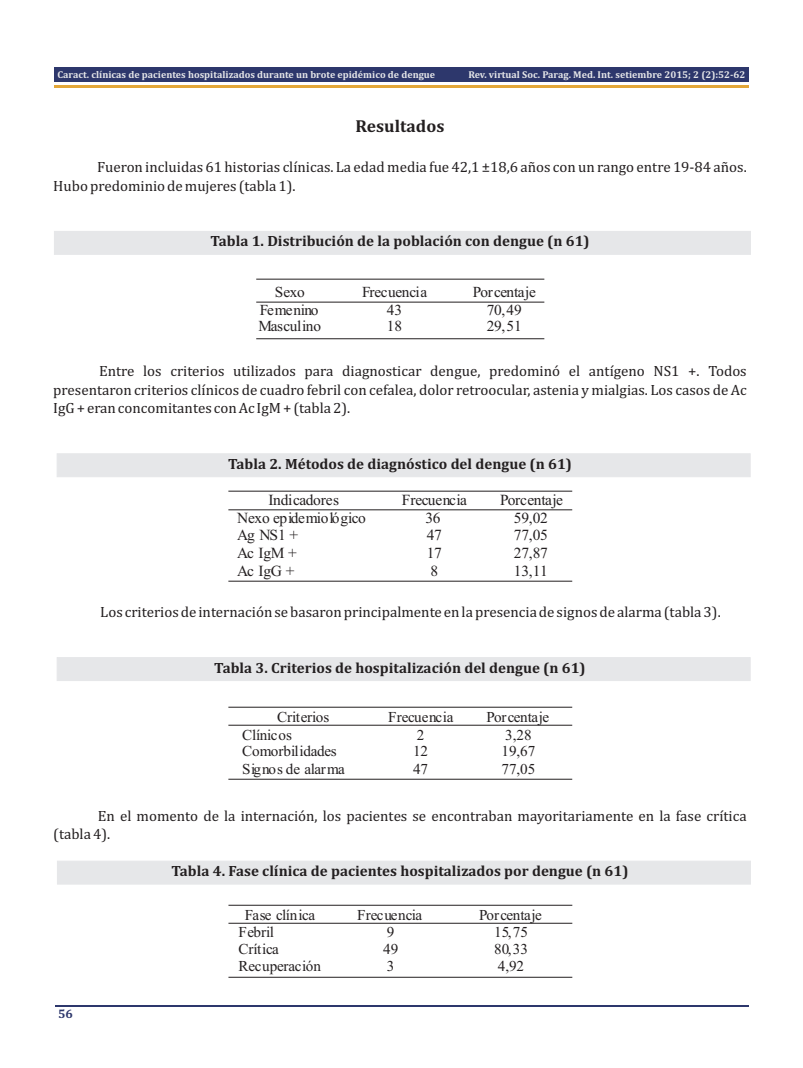
<style>
.page{position:relative;width:803px;height:1068px;background:#fff}
.page>*{position:absolute;margin:0;border:0;box-sizing:border-box;transform-origin:0 0}
.t1{font:700 17.5px "Cambria";color:#231f20}
.t2{font:15.38px "Times New Roman";letter-spacing:-.015em;color:#231f20}
.t3{font:15.25px "Times New Roman";letter-spacing:-.01em;color:#231f20}
.t4{font:15.25px "Times New Roman";letter-spacing:-.035em;color:#231f20}
.t5{font:15.12px "Times New Roman";letter-spacing:-.01em;color:#231f20}
.t6{font:15.12px "Times New Roman";letter-spacing:-.03em;color:#231f20}
.t7{font:15px/18.5px "Cambria";color:#231f20}
.t8{font:700 15px "Cambria";color:#231f20}
.t9{font:700 12.5px "Cambria";color:#2d376c}
.t10{font:700 10px "Cambria";color:#e6e7e9}
</style>
<div class="page">
<div style="left:57px;top:861px;width:693px;height:23px;background:#e6e7e9"></div>
<div style="left:57px;top:657px;width:693px;height:24px;background:#e6e7e9"></div>
<div style="left:57px;top:453px;width:693px;height:24px;background:#e6e7e9"></div>
<div style="left:54px;top:231px;width:696px;height:24px;background:#e6e7e9"></div>
<hr style="left:56px;top:1005px;width:692px;height:1px;background:#2d376c">
<hr style="left:256px;top:302px;width:288px;height:1px;background:#231f20">
<hr style="left:256px;top:279px;width:288px;height:1px;background:#231f20">
<hr style="left:256px;top:338px;width:288px;height:1px;background:#231f20">
<hr style="left:228px;top:707px;width:344px;height:1px;background:#231f20">
<hr style="left:228px;top:725px;width:344px;height:1px;background:#231f20">
<hr style="left:228px;top:779px;width:344px;height:1px;background:#231f20">
<div style="left:54px;top:67px;width:694px;height:15px;background:#2d376c"></div>
<hr style="left:228px;top:510px;width:344px;height:1px;background:#231f20">
<hr style="left:228px;top:491px;width:344px;height:1px;background:#231f20">
<hr style="left:228px;top:581px;width:344px;height:1px;background:#231f20">
<hr style="left:228px;top:905px;width:344px;height:1px;background:#231f20">
<hr style="left:228px;top:923px;width:344px;height:1px;background:#231f20">
<hr style="left:228px;top:977px;width:344px;height:1px;background:#231f20">
<hr style="left:54px;top:85px;width:694px;height:3px;background:#e2a639">
<p class="t10" style="left:57px;top:70px;width:379px">Caract. clínicas de pacientes hospitalizados durante un brote epidémico de dengue</p>
<p class="t10" style="left:468px;top:70px;width:278px">Rev. virtual Soc. Parag. Med. Int. setiembre 2015; 2 (2):52-62</p>
<p class="t1" style="left:355px;top:118px;width:90px">Resultados</p>
<p class="t7" style="left:53px;top:159px;width:694px;text-indent:44px">Fueron incluidas 61 historias clínicas. La edad media fue 42,1 ±18,6 años con un rango entre 19-84 años.<br>Hubo predominio de mujeres (tabla 1).</p>
<p class="t8" style="left:210px;top:235px;width:380px">Tabla 1. Distribución de la población con dengue (n 61)</p>
<p class="t3" style="left:274px;top:286px;width:32px">Sexo</p>
<p class="t3" style="left:362px;top:286px;width:67px">Frecuencia</p>
<p class="t4" style="left:472px;top:286px;width:64px">Porcentaje</p>
<p class="t4" style="left:259px;top:304px;width:60px">Femenino</p>
<p class="t3" style="left:386px;top:304px;width:17px">43</p>
<p class="t3" style="left:486px;top:304px;width:37px">70,49</p>
<p class="t3" style="left:258px;top:321px;width:64px">Masculino</p>
<p class="t3" style="left:386px;top:321px;width:17px">18</p>
<p class="t3" style="left:486px;top:321px;width:37px">29,51</p>
<p class="t7" style="left:53px;top:363px;width:694px;text-align:justify;text-indent:46px">Entre los criterios utilizados para diagnosticar dengue, predominó el antígeno NS1 +. Todos presentaron criterios clínicos de cuadro febril con cefalea, dolor retroocular, astenia y mialgias. Los casos de Ac IgG + eran concomitantes con Ac IgM + (tabla 2).</p>
<p class="t8" style="left:228px;top:457px;width:345px">Tabla 2. Métodos de diagnóstico del dengue (n 61)</p>
<p class="t2" style="left:268px;top:495px;width:72px">Indicadores</p>
<p class="t2" style="left:401px;top:495px;width:67px">Frecuencia</p>
<p class="t2" style="left:500px;top:495px;width:64px">Porcentaje</p>
<p class="t2" style="left:237px;top:513px;width:130px">Nexo epidemiológico</p>
<p class="t2" style="left:425px;top:513px;width:17px">36</p>
<p class="t2" style="left:513px;top:513px;width:35px">59,02</p>
<p class="t2" style="left:237px;top:529px;width:63px">Ag NS1 +</p>
<p class="t2" style="left:426px;top:529px;width:17px">47</p>
<p class="t2" style="left:513px;top:529px;width:35px">77,05</p>
<p class="t2" style="left:237px;top:547px;width:61px">Ac IgM +</p>
<p class="t2" style="left:426px;top:547px;width:17px">17</p>
<p class="t2" style="left:513px;top:547px;width:35px">27,87</p>
<p class="t2" style="left:237px;top:565px;width:59px">Ac IgG +</p>
<p class="t2" style="left:430px;top:565px;width:9px">8</p>
<p class="t2" style="left:513px;top:565px;width:35px">13,11</p>
<p class="t7" style="left:100px;top:603px;width:621px">Los criterios de internación se basaron principalmente en la presencia de signos de alarma (tabla 3).</p>
<p class="t8" style="left:214px;top:661px;width:372px">Tabla 3. Criterios de hospitalización del dengue (n 61)</p>
<p class="t5" style="left:277px;top:711px;width:54px">Criterios</p>
<p class="t5" style="left:388px;top:711px;width:67px">Frecuencia</p>
<p class="t6" style="left:486px;top:711px;width:64px">Porcentaje</p>
<p class="t5" style="left:242px;top:729px;width:51px">Clínicos</p>
<p class="t5" style="left:416px;top:729px;width:9px">2</p>
<p class="t5" style="left:505px;top:729px;width:28px">3,28</p>
<p class="t5" style="left:242px;top:745px;width:96px">Comorbilidades</p>
<p class="t5" style="left:413px;top:745px;width:17px">12</p>
<p class="t5" style="left:501px;top:745px;width:35px">19,67</p>
<p class="t6" style="left:242px;top:763px;width:104px">Signos de alarma</p>
<p class="t5" style="left:413px;top:763px;width:17px">47</p>
<p class="t5" style="left:501px;top:763px;width:35px">77,05</p>
<p class="t7" style="left:53px;top:807px;width:694px;text-indent:45px">En el momento de la internación, los pacientes se encontraban mayoritariamente en la fase crítica (tabla 4).</p>
<p class="t8" style="left:171px;top:865px;width:458px">Tabla 4. Fase clínica de pacientes hospitalizados por dengue (n 61)</p>
<p class="t9" style="left:58px;top:1008px;width:16px">56</p>
<p class="t6" style="left:245px;top:909px;width:72px">Fase clínica</p>
<p class="t5" style="left:357px;top:909px;width:67px">Frecuencia</p>
<p class="t6" style="left:479px;top:909px;width:64px">Porcentaje</p>
<p class="t5" style="left:238px;top:927px;width:37px">Febril</p>
<p class="t5" style="left:386px;top:927px;width:9px">9</p>
<p class="t5" style="left:494px;top:927px;width:35px">15,75</p>
<p class="t5" style="left:238px;top:943px;width:42px">Crítica</p>
<p class="t5" style="left:383px;top:943px;width:17px">49</p>
<p class="t5" style="left:494px;top:943px;width:35px">80,33</p>
<p class="t5" style="left:238px;top:961px;width:84px">Recuperación</p>
<p class="t5" style="left:386px;top:961px;width:9px">3</p>
<p class="t5" style="left:497px;top:961px;width:28px">4,92</p>
</div>
